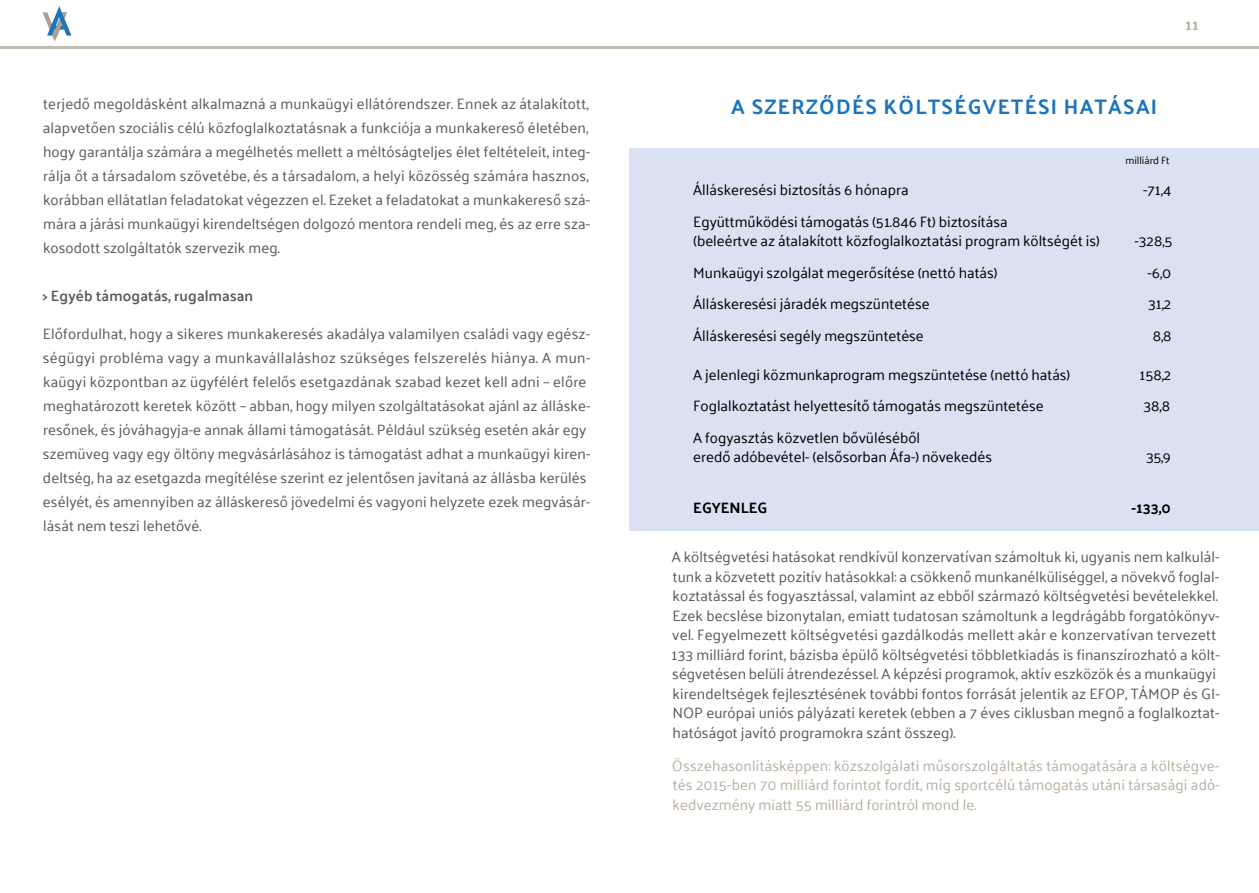
<style>
.page{position:relative;width:1259px;height:893px;background:#fff}
.page>*{position:absolute;margin:0;border:0;box-sizing:border-box;transform-origin:0 0}
.t1{font:700 21px "Palanquin";letter-spacing:.06em;color:#1c75bc}
.t2{font:15px/24px "Palanquin";letter-spacing:.005em;color:#58595b}
.t3{font:15px/19.5px "Palanquin";color:#000}
.t4{font:15px/19.5px "Palanquin";letter-spacing:.005em;color:#baafa2;text-align:justify}
.t5{font:600 15px "Palanquin";letter-spacing:.01em;color:#58595b}
.t6{font:700 15px "Palanquin";color:#000}
.t7{font:700 15px "Palanquin";color:#baafa2}
.t8{font:10.5px "Palanquin";color:#000}
</style>
<div class="page">
<hr style="left:0;top:46px;width:1259px;height:3px;background:#c4bbb0">
<svg style="left:43px;top:6px;width:28px;height:36px"></svg>
<div style="left:629px;top:148px;width:630px;height:382px;background:#dae1f2"></div>
<p class="t2" style="left:43px;top:92px;width:549px">terjedő megoldásként alkalmazná a munkaügyi ellátórendszer. Ennek az átalakított, alapvetően szociális célú közfoglalkoztatásnak a funkciója a munkakereső életében, hogy garantálja számára a megélhetés mellett a méltóságteljes élet feltételeit, integ&shy;rálja őt a társadalom szövetébe, és a társadalom, a helyi közösség számára hasznos, korábban ellátatlan feladatokat végezzen el. Ezeket a feladatokat a munkakereső szá&shy;mára a járási munkaügyi kirendeltségen dolgozó mentora rendeli meg, és az erre sza&shy;kosodott szolgáltatók szervezik meg.</p>
<p class="t5" style="left:43px;top:287px;width:212px">&gt; Egyéb támogatás, rugalmasan</p>
<p class="t2" style="left:43px;top:322px;width:549px">Előfordulhat, hogy a sikeres munkakeresés akadálya valamilyen családi vagy egész&shy;ségügyi probléma vagy a munkavállaláshoz szükséges felszerelés hiánya. A mun&shy;kaügyi központban az ügyfélért felelős esetgazdának szabad kezet kell adni – előre meghatározott keretek között – abban, hogy milyen szolgáltatásokat ajánl az álláske&shy;resőnek, és jóváhagyja-e annak állami támogatását. Például szükség esetén akár egy szemüveg vagy egy öltöny megvásárlásához is támogatást adhat a munkaügyi kiren&shy;deltség, ha az esetgazda megítélése szerint ez jelentősen javítaná az állásba kerülés esélyét, és amennyiben az álláskereső jövedelmi és vagyoni helyzete ezek megvásár&shy;lását nem teszi lehetővé.</p>
<p class="t7" style="left:1185px;top:16px;width:15px">11</p>
<h1 class="t1" style="left:731px;top:94px;width:427px">A SZERZŐDÉS KÖLTSÉGVETÉSI HATÁSAI</h1>
<p class="t8" style="left:1125px;top:154px;width:46px">milliárd Ft</p>
<p class="t3" style="left:693px;top:180px;width:217px">Álláskeresési biztosítás 6 hónapra</p>
<p class="t3" style="left:1143px;top:180px;width:30px">-71,4</p>
<p class="t3" style="left:693px;top:212px;width:408px">Együttműködési támogatás (51.846 Ft) biztosítása<br>(beleértve az átalakított közfoglalkoztatási program költségét is)</p>
<p class="t3" style="left:1134px;top:231px;width:40px">-328,5</p>
<p class="t3" style="left:693px;top:263px;width:306px">Munkaügyi szolgálat megerősítése (nettó hatás)</p>
<p class="t3" style="left:1147px;top:263px;width:25px">-6,0</p>
<p class="t3" style="left:693px;top:294px;width:238px">Álláskeresési járadék megszüntetése</p>
<p class="t3" style="left:1148px;top:294px;width:25px">31,2</p>
<p class="t3" style="left:693px;top:326px;width:232px">Álláskeresési segély megszüntetése</p>
<p class="t3" style="left:1153px;top:326px;width:20px">8,8</p>
<p class="t3" style="left:693px;top:365px;width:379px">A jelenlegi közmunkaprogram megszüntetése (nettó hatás)</p>
<p class="t3" style="left:1139px;top:365px;width:33px">158,2</p>
<p class="t3" style="left:693px;top:396px;width:352px">Foglalkoztatást helyettesítő támogatás megszüntetése</p>
<p class="t3" style="left:1143px;top:396px;width:28px">38,8</p>
<p class="t3" style="left:693px;top:428px;width:300px">A fogyasztás közvetlen bővüléséből<br>eredő adóbevétel- (elsősorban Áfa-) növekedés</p>
<p class="t3" style="left:1146px;top:447px;width:26px">35,9</p>
<p class="t6" style="left:693px;top:499px;width:76px">EGYENLEG</p>
<p class="t6" style="left:1131px;top:499px;width:41px">-133,0</p>
<p class="t2" style="left:671px;top:547px;width:550px;line-height:19.5px">A költségvetési hatásokat rendkívül konzervatívan számoltuk ki, ugyanis nem kalkulál&shy;tunk a közvetett pozitív hatásokkal: a csökkenő munkanélküliséggel, a növekvő foglal&shy;koztatással és fogyasztással, valamint az ebből származó költségvetési bevételekkel.<br>Ezek becslése bizonytalan, emiatt tudatosan számoltunk a legdrágább forgatókönyv&shy;vel. Fegyelmezett költségvetési gazdálkodás mellett akár e konzervatívan tervezett 133 milliárd forint, bázisba épülő költségvetési többletkiadás is finanszírozható a költ&shy;ségvetésen belüli átrendezéssel. A képzési programok, aktív eszközök és a munkaügyi kirendeltségek fejlesztésének további fontos forrását jelentik az EFOP, TÁMOP és GI-NOP európai uniós pályázati keretek (ebben a 7 éves ciklusban megnő a foglalkoztat&shy;hatóságot javító programokra szánt összeg).</p>
<p class="t4" style="left:672px;top:756px;width:549px">Összehasonlításképpen: közszolgálati műsorszolgáltatás támogatására a költségve&shy;tés 2015-ben 70 milliárd forintot fordít, míg sportcélú támogatás utáni társasági adó&shy;kedvezmény miatt 55 milliárd forintról mond le.</p>
</div>
